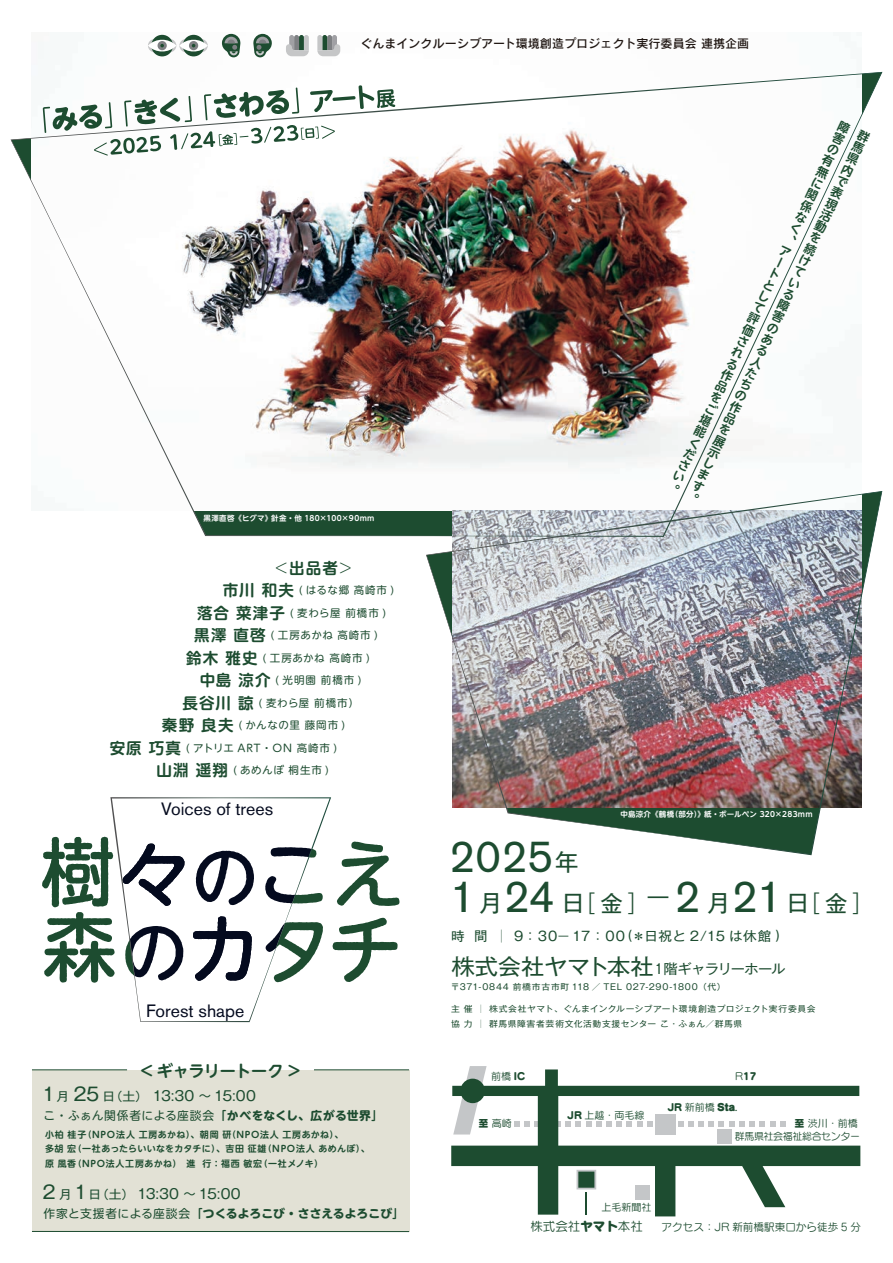
<style>
.page{position:relative;width:893px;height:1263px;background:#fff}
.page>*{position:absolute;margin:0;border:0;box-sizing:border-box;transform-origin:0 0}
.t1{font:44.85px/40.7px "Akzidenz Grotesk BE";color:#1d4c30}
.t2{font:17.7px "Akzidenz Grotesk BE";color:#040a1e}
.t3{font:700 16.05px "UD Shin M Go Pr 6 N De";letter-spacing:-.01em;color:#1d4c30}
.t4{font:300 15.45px "UD Shin M Go Pr 6 N";color:#1d4c30}
.t5{font:13.65px "Gothic MB101";letter-spacing:-.055em;color:#1d4c30;scale:1.05 1}
.t6{font:12.9px "Gothic MB101";letter-spacing:.04em;color:#1d4c30;scale:1.04 1}
.t7{font:12.45px "Seurat Pro M";color:#1d4c30}
.t8{font:700 12px/12.5px "UD Shin M Go Pr 6 N De";color:#1d4c30}
.t9{font:12px "Rodin Pro N DB";letter-spacing:.005em;color:#211814}
.t10{font:700 11.7px "UD Shin M Go Pr 6 N";letter-spacing:.005em;color:#1d4c30}
.t11{font:11.7px "UD Shin M Go Pr 6 N";letter-spacing:.035em;color:#1d4c30}
.t12{font:10.65px "Seurat Pro M";color:#1d4c30}
.t13{font:10.5px "UD Shin M Go Pr 6 N";letter-spacing:.07em;color:#1d4c30}
.t14{font:10.05px "Seurat Pro M";color:#1d4c30}
.t15{font:10.05px "Seurat Pro M";letter-spacing:-.04em;color:#1d4c30}
.t16{font:10.05px "Seurat Pro EB";color:#1d4c30}
.t17{font:700 9px/14.1px "UD Shin M Go Pr 6 N De";letter-spacing:.065em;color:#1d4c30}
.t18{font:8.4px/15.1px "Gothic MB101";letter-spacing:.065em;color:#1d4c30;scale:1.04 1}
.t19{font:8.4px "Gothic MB101";letter-spacing:.085em;color:#1d4c30;scale:1.04 1}
.t20{font:700 7.5px "UD Shin M Go Pr 6 N De";letter-spacing:.04em;color:#fff}
.s1{font-family:"UD Shin M Go Pr 6 N De";font-weight:700}
.s2{font-family:"UD Shin M Go Pr 6 N De";font-weight:700;font-size:15.45px}
.s3{font-size:18.15px}
.s4{font-size:12.15px}
.s5{font-weight:700}
.s6{font-weight:400}
.s7{font-family:"UD Shin M Go Pr 6 N De"}
.s8{font-family:"Gothic MB101";font-size:23.55px}
.s9{font-family:"Gothic MB101";font-weight:300;font-size:23.55px}
.s10{font-family:"Gothic MB101";font-size:22.35px}
.s11{font-family:"Koz Go Pr 6 N";font-size:41.4px}
.s12{font-family:"Koz Go Pr 6 N"}
.s13{font-size:22.2px}
.s14{font-family:"Seurat Pro EB"}
.s15{font-family:"Seurat Pro M"}
.s16{font-family:"Seurat Pro UB"}
.s17{font-family:"Seurat Pro UB";font-size:6.3px}
</style>
<div class="page">
<div style="left:32px;top:1070px;width:377px;height:161px;background:#e2e1d5"></div>
<svg style="left:317px;top:35px;width:23px;height:21px"></svg>
<svg style="left:286px;top:35px;width:23px;height:21px"></svg>
<div style="left:183px;top:35px;width:21px;height:21px;background:#1d4c30;border-radius:50%"></div>
<div style="left:151px;top:35px;width:22px;height:21px;background:#1d4c30;border-radius:50%"></div>
<svg style="left:148px;top:38px;width:60px;height:15px"></svg>
<svg style="left:253px;top:34px;width:19px;height:23px"></svg>
<svg style="left:222px;top:34px;width:18px;height:23px"></svg>
<hr style="left:32px;top:1069px;width:95px;height:1px;background:#1c4b2f">
<hr style="left:314px;top:1069px;width:95px;height:1px;background:#1c4b2f">
<hr style="left:32px;top:1231px;width:377px;height:1px;background:#1c4b2f">
<svg style="left:469px;top:1066px;width:18px;height:3px"></svg>
<svg style="left:451px;top:1069px;width:409px;height:147px"></svg>
<img style="left:11px;top:72px;width:871px;height:465px">
<img style="left:426px;top:491px;width:456px;height:364px">
<svg style="left:337px;top:841px;width:62px;height:65px"></svg>
<svg style="left:42px;top:837px;width:68px;height:146px"></svg>
<svg style="left:333px;top:918px;width:65px;height:64px"></svg>
<svg style="left:110px;top:797px;width:221px;height:225px"></svg>
<svg style="left:43px;top:85px;width:352px;height:71px"></svg>
<p class="t9" style="left:360px;top:36px;width:390px">ぐんまインクルーシブアート環境創造プロジェクト実行委員会 連携企画</p>
<p class="t20" style="left:203px;top:512px;width:173px">黒澤直啓《ヒグマ》針金・他 180×100×90mm</p>
<h3 class="t4" style="left:273px;top:555px;width:131px">＜<span class="s1">出品者</span>＞　　　</h3>
<p class="t13" style="left:223px;top:581px;width:173px"><span class="s2">市川 和夫</span> ( はるな郷 高崎市 )</p>
<p class="t13" style="left:197px;top:604px;width:190px"><span class="s2">落合 菜津子</span> ( 麦わら屋 前橋市 )</p>
<p class="t13" style="left:194px;top:626px;width:185px"><span class="s2">黒澤 直啓</span> ( 工房あかね 高崎市 )</p>
<p class="t13" style="left:186px;top:649px;width:185px"><span class="s2">鈴木 雅史</span> ( 工房あかね 高崎市 )</p>
<p class="t13" style="left:200px;top:671px;width:164px"><span class="s2">中島 涼介</span> ( 光明園 前橋市 )</p>
<p class="t13" style="left:182px;top:694px;width:178px"><span class="s2">長谷川 諒</span> ( 麦わら屋 前橋市）</p>
<p class="t13" style="left:162px;top:716px;width:185px"><span class="s2">秦野 良夫</span> ( かんなの里 藤岡市 )</p>
<p class="t13" style="left:110px;top:739px;width:229px"><span class="s2">安原 巧真</span> ( アトリエ ART・ON 高崎市 )</p>
<p class="t13" style="left:156px;top:761px;width:174px"><span class="s2">山淵 遥翔</span> ( あめんぼ 桐生市 )</p>
<h2 class="t2" style="left:161px;top:798px;width:113px">Voices of trees</h2>
<h2 class="t2" style="left:146px;top:1000px;width:100px">Forest shape</h2>
<h3 class="t3" style="left:140px;top:1057px;width:161px">&lt; ギャラリートーク &gt;</h3>
<h3 class="t5" style="left:42px;top:1086px;width:205px"><span class="s3">1</span><span class="s4">月</span> <span class="s3">25</span> <span class="s4">日（土）</span> 13:30 ～15:00</h3>
<p class="t11" style="left:44px;top:1106px;width:341px">こ・ふぁん関係者による座談会<span class="s1">「</span><span class="s5">かべをなくし、広がる世界</span><span class="s1">」</span></p>
<p class="t17" style="left:45px;top:1127px;width:326px">小柏 桂子（NPO法人 工房あかね）、朝岡 研（NPO法人 工房あかね）、<br>多胡 宏（一社あったらいいなをカタチに）、吉田 征雄（NPO法人 あめんぼ）、原 風香（NPO法人工房あかね）　進 行：福西 敏宏（一社メノキ）</p>
<h3 class="t5" style="left:43px;top:1184px;width:190px"><span class="s3">2</span> <span class="s4">月</span> <span class="s3">1</span><span class="s4">日（土）</span> 13:30 ～15:00</h3>
<p class="t10" style="left:44px;top:1203px;width:362px"><span class="s6">作家と支援者による座談会</span><span class="s7">「</span>つくるよろこび・ささえるよろこび<span class="s7">」</span></p>
<p class="t8" style="left:840px;top:117px;width:9px;rotate:25deg">障害の有無に関係なく、アートとして評価される作品をご堪能ください。</p>
<p class="t8" style="left:859px;top:126px;width:9px;rotate:25deg">群馬県内で表現活動を続けている障害のある人たちの作品を展示します。</p>
<p class="t20" style="left:620px;top:808px;width:194px">中島涼介《鶴橋（部分）》紙・ボールペン 320×283mm</p>
<h1 class="t1" style="left:449px;top:836px;width:413px">2025<span class="s8">年<br></span>1<span class="s8">月</span>24 <span class="s8">日</span><span class="s9">[</span><span class="s10">金</span><span class="s9">]</span> <span class="s11">‒</span>2 <span class="s8">月</span>21<span class="s8">日</span><span class="s9">[</span><span class="s10">金</span><span class="s9">]</span></h1>
<p class="t6" style="left:451px;top:927px;width:317px">時 間｜ 9：30<span class="s12">－</span>17：00 (＊日祝と 2/15 は休館 )</p>
<h3 class="t5" style="left:451px;top:960px;width:320px"><span class="s13">株式会社ヤマト本社</span>１階ギャラリーホール</h3>
<p class="t19" style="left:451px;top:980px;width:266px">〒371-0844 前橋市古市町 118 ／ TEL 027-290-1800（代）</p>
<p class="t18" style="left:451px;top:1001px;width:352px">主 催 ｜ 株式会社ヤマト、ぐんまインクルーシブアート環境創造プロジェクト実行委員会協 力 ｜ 群馬県障害者芸術文化活動支援センター こ・ふぁん／群馬県</p>
<p class="t14" style="left:491px;top:1070px;width:35px">前橋 <span class="s14">IC</span></p>
<p class="t16" style="left:735px;top:1069px;width:22px"><span class="s15">R</span>17</p>
<p class="t14" style="left:668px;top:1100px;width:71px"><span class="s14">JR</span> 新前橋 <span class="s16">Sta</span><span class="s17">.</span></p>
<p class="t14" style="left:567px;top:1109px;width:79px"><span class="s14">JR</span> 上越・両毛線</p>
<p class="t14" style="left:478px;top:1116px;width:35px"><span class="s14">至</span> 高崎</p>
<p class="t14" style="left:794px;top:1116px;width:65px"><span class="s14">至</span> 渋川・前橋</p>
<p class="t15" style="left:735px;top:1129px;width:127px">群馬県社会福祉総合センター</p>
<p class="t14" style="left:601px;top:1200px;width:52px">上毛新聞社</p>
<p class="t7" style="left:530px;top:1218px;width:114px">株式会社<span class="s14">ヤマト</span>本社</p>
<p class="t12" style="left:662px;top:1220px;width:201px">アクセス：JR 新前橋駅東口から徒歩 5 分</p>
</div>
